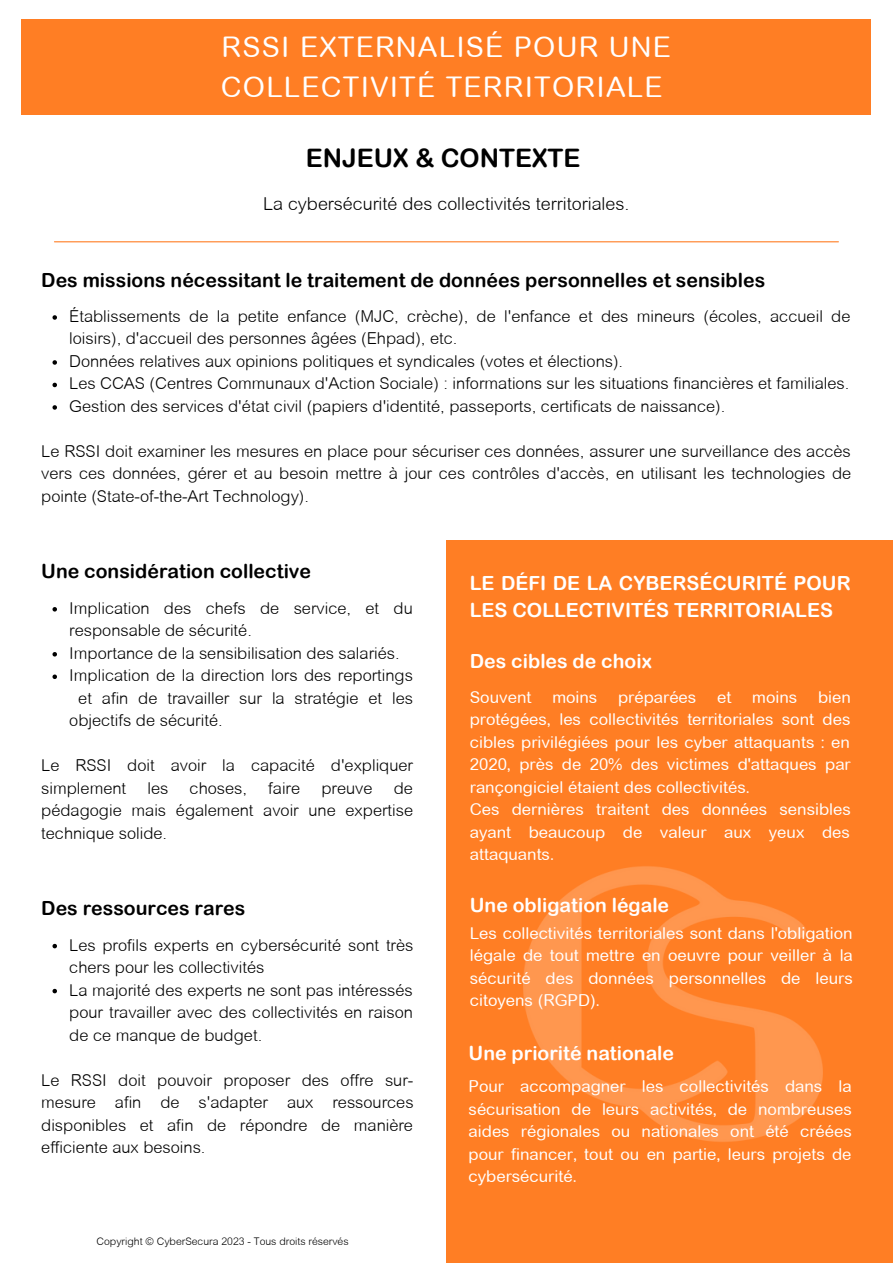
<style>
.page{position:relative;width:893px;height:1264px;background:#fff}
.page>*{position:absolute;margin:0;border:0;box-sizing:border-box;transform-origin:0 0}
.t1{font:28.5px "Arial Rounded MT";letter-spacing:.045em;color:#fff}
.t2{font:25.5px "Arial Rounded MT Bold";color:#000}
.t3{font:19.5px/27px "Arial Rounded MT Bold";color:#fff}
.t4{font:19.5px "Arial Rounded MT Bold";color:#000}
.t5{font:300 18px "Arial Rounded MT";color:#000}
.t6{font:300 16.5px/22.5px "Arial Rounded MT";color:#000}
.t7{font:16.5px/22.5px "Arial Rounded MT";color:#fff;text-align:justify}
.t8{font:300 10.5px "Arial Rounded MT";color:#000}
</style>
<div class="page">
<div style="left:22px;top:19px;width:848px;height:96px;background:#ff7e24"></div>
<div style="left:446px;top:540px;width:446px;height:722px;background:#ff7e24"></div>
<hr style="left:54px;top:241px;width:784px;height:1px;background:#ff7e24">
<svg style="left:52px;top:315px;width:5px;height:5px"></svg>
<svg style="left:52px;top:360px;width:5px;height:5px"></svg>
<svg style="left:52px;top:383px;width:5px;height:4px"></svg>
<svg style="left:52px;top:405px;width:5px;height:5px"></svg>
<svg style="left:52px;top:607px;width:5px;height:4px"></svg>
<svg style="left:52px;top:652px;width:5px;height:4px"></svg>
<svg style="left:52px;top:674px;width:5px;height:5px"></svg>
<svg style="left:52px;top:943px;width:5px;height:5px"></svg>
<svg style="left:52px;top:988px;width:5px;height:5px"></svg>
<img style="left:523px;top:866px;width:300px;height:276px">
<p class="t1" style="left:222px;top:31px;width:451px">RSSI EXTERNALISÉ POUR UNE</p>
<p class="t1" style="left:221px;top:70px;width:443px">COLLECTIVITÉ TERRITORIALE</p>
<p class="t2" style="left:306px;top:142px;width:276px">ENJEUX &amp; CONTEXTE</p>
<p class="t5" style="left:263px;top:194px;width:368px">La cybersécurité des collectivités territoriales.</p>
<p class="t4" style="left:41px;top:268px;width:725px">Des missions nécessitant le traitement de données personnelles et sensibles</p>
<p class="t6" style="left:69px;top:305px;width:782px">Établissements de la petite enfance (MJC, crèche), de l'enfance et des mineurs (écoles, accueil de loisirs), d'accueil des personnes âgées (Ehpad), etc.</p>
<p class="t6" style="left:69px;top:350px;width:555px">Données relatives aux opinions politiques et syndicales (votes et élections).</p>
<p class="t6" style="left:69px;top:372px;width:781px">Les CCAS (Centres Communaux d'Action Sociale) : informations sur les situations financières et familiales.</p>
<p class="t6" style="left:69px;top:395px;width:657px">Gestion des services d'état civil (papiers d'identité, passeports, certificats de naissance).</p>
<p class="t6" style="left:41px;top:440px;width:811px;text-align:justify">Le RSSI doit examiner les mesures en place pour sécuriser ces données, assurer une surveillance des accès vers ces données, gérer et au besoin mettre à jour ces contrôles d'accès, en utilisant les technologies de pointe (State-of-the-Art Technology).</p>
<p class="t4" style="left:41px;top:559px;width:271px">Une considération collective</p>
<p class="t6" style="left:69px;top:596px;width:345px">Implication des chefs de service, et du responsable de sécurité.</p>
<p class="t6" style="left:69px;top:641px;width:332px">Importance de la sensibilisation des salariés.</p>
<p class="t6" style="left:69px;top:664px;width:345px">Implication de la direction lors des reportings</p>
<p class="t6" style="left:78px;top:686px;width:336px">et afin de travailler sur la stratégie et les</p>
<p class="t6" style="left:69px;top:709px;width:155px">objectifs de sécurité.</p>
<p class="t6" style="left:41px;top:754px;width:373px">Le RSSI doit avoir la capacité d'expliquer simplement</p>
<p class="t6" style="left:41px;top:776px;width:373px;text-align:justify;text-indent:352px">de pédagogie mais également avoir une expertise technique solide.</p>
<p class="t6" style="left:147px;top:776px;width:22px">les</p>
<p class="t6" style="left:189px;top:776px;width:59px">choses,</p>
<p class="t6" style="left:268px;top:776px;width:33px">faire</p>
<p class="t6" style="left:321px;top:776px;width:53px">preuve</p>
<p class="t3" style="left:470px;top:569px;width:382px">LE DÉFI DE LA CYBERSÉCURITÉ POUR<br>LES COLLECTIVITÉS TERRITORIALES</p>
<p class="t3" style="left:470px;top:647px;width:183px">Des cibles de choix</p>
<p class="t7" style="left:470px;top:685px;width:63px">Souvent</p>
<p class="t7" style="left:552px;top:685px;width:46px">moins</p>
<p class="t7" style="left:618px;top:685px;width:80px">préparées</p>
<p class="t7" style="left:717px;top:685px;width:16px">et</p>
<p class="t7" style="left:752px;top:685px;width:46px">moins</p>
<p class="t7" style="left:470px;top:685px;width:382px;text-indent:348px">bien protégées, les collectivités territoriales sont des cibles privilégiées pour les cyber attaquants : en 2020, près de 20% des victimes d'attaques par rançongiciel étaient des collectivités.</p>
<p class="t7" style="left:470px;top:798px;width:382px">Ces dernières traitent des données sensibles ayant beaucoup de valeur aux yeux des attaquants.</p>
<p class="t4" style="left:41px;top:896px;width:206px">Des ressources rares</p>
<p class="t3" style="left:470px;top:891px;width:201px">Une obligation légale</p>
<p class="t6" style="left:69px;top:933px;width:345px">Les profils experts en cybersécurité sont très chers pour les collectivités</p>
<p class="t6" style="left:69px;top:978px;width:345px;text-align:justify">La majorité des experts ne sont pas intéressés pour travailler avec des collectivités en raison de ce manque de budget.</p>
<p class="t6" style="left:41px;top:1068px;width:374px;text-align:justify">Le RSSI doit pouvoir proposer des offre sur&shy;mesure afin de s'adapter aux ressources disponibles et afin de répondre de manière efficiente aux besoins.</p>
<p class="t7" style="left:468px;top:1075px;width:385px">Pour accompagner les collectivités dans la sécurisation de leurs activités, de nombreuses aides régionales ou nationales ont été créées pour financer, tout ou en partie, leurs projets de cybersécurité.</p>
<p class="t7" style="left:470px;top:921px;width:384px">Les collectivités territoriales sont dans l'obligation légale de tout mettre en oeuvre pour veiller à la sécurité des données personnelles de leurs citoyens (RGPD).</p>
<p class="t3" style="left:468px;top:1039px;width:207px">Une priorité nationale</p>
<p class="t8" style="left:97px;top:1234px;width:253px">Copyright © CyberSecura 2023 - Tous droits réservés</p>
</div>
